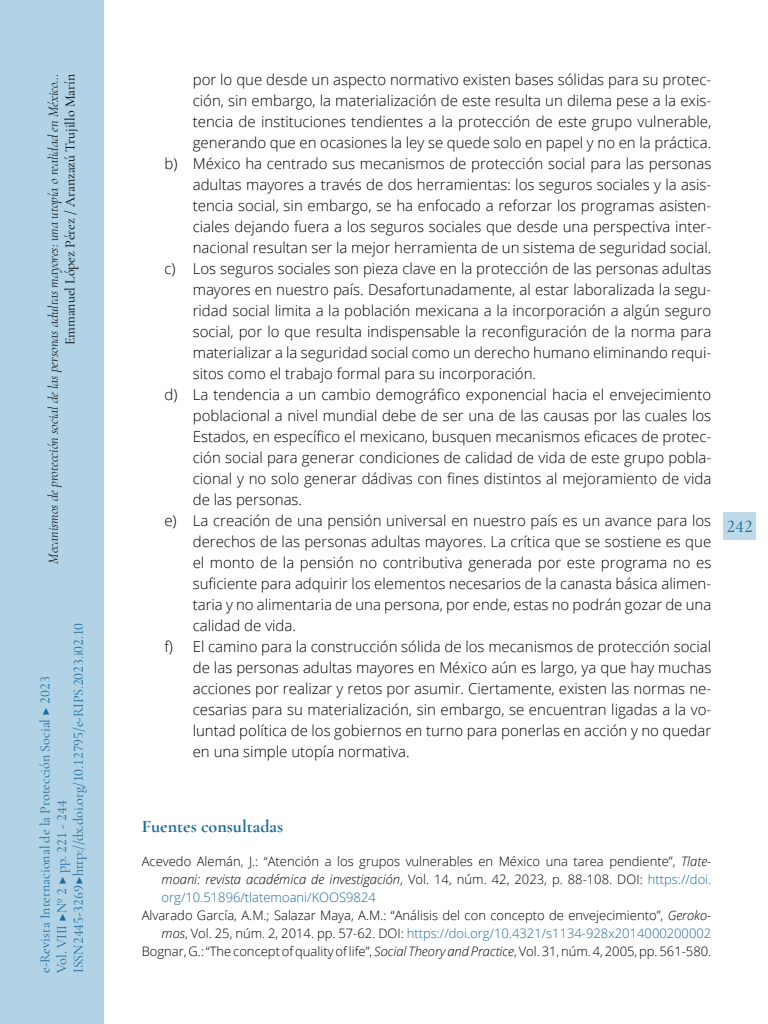
<style>
.page{position:relative;width:768px;height:1024px;background:#fff}
.page>*{position:absolute;margin:0;border:0;box-sizing:border-box;transform-origin:0 0}
._41_Enunciado_1_1{font:700 18px "Cormorant Garamond";color:#1b6b9f}
.t1{font:500 18px "Cormorant Garamond";color:#1b6b9f}
.t2{font:300 15px/21px "Open Sans";color:#000;text-align:justify}
.t3{font:14px/16.8px "Cormorant Garamond";color:#1b6b9f}
.t4{font:italic 300 14px "Cormorant Garamond";color:#000}
.t5{font:14px "Cormorant Garamond";color:#000}
._80_bibliografía{font:300 13px/18px "Open Sans";color:#000;text-align:justify}
.s1{font-style:italic}
.s2{color:#1b6b9f}
</style>
<div class="page">
<div style="left:0;top:0;width:103px;height:1024px;background:#b1d3e5"></div>
<div style="left:724px;top:512px;width:32px;height:28px;background:#bedae8"></div>
<p class="t4" style="left:45px;top:564px;width:491px;rotate:-90deg">Mecanismos de protección social de las personas adultas mayores: una utopía o realidad en México…</p>
<p class="t5" style="left:62px;top:345px;width:273px;rotate:-90deg">Emmanuel López Pérez / Aranzazú Trujillo Marín</p>
<p class="t3" style="left:36px;top:973px;width:352px;rotate:-90deg">e-Revista Internacional de la Protección Social ▶ 2023<br>Vol. VIII ▶Nº 2 ▶ pp. 221 - 244<br>ISSN 2445-3269 ▶ http://dx.doi.org/10.12795/e-RIPS.2023.i02.10</p>
<p class="t2" style="left:193px;top:69px;width:520px">por lo que desde un aspecto normativo existen bases sólidas para su protec&shy;ción, sin embargo, la materialización de este resulta un dilema pese a la exis&shy;tencia de instituciones tendientes a la protección de este grupo vulnerable, generando que en ocasiones la ley se quede solo en papel y no en la práctica.</p>
<p class="t2" style="left:193px;top:153px;width:520px;text-indent:-28px">b) México ha centrado sus mecanismos de protección social para las personas adultas mayores a través de dos herramientas: los seguros sociales y la asis&shy;tencia social, sin embargo, se ha enfocado a reforzar los programas asisten&shy;ciales dejando fuera a los seguros sociales que desde una perspectiva inter&shy;nacional resultan ser la mejor herramienta de un sistema de seguridad social.</p>
<p class="t2" style="left:193px;top:258px;width:520px;text-indent:-28px">c) Los seguros sociales son pieza clave en la protección de las personas adultas mayores en nuestro país. Desafortunadamente, al estar laboralizada la segu&shy;ridad social limita a la población mexicana a la incorporación a algún seguro social, por lo que resulta indispensable la reconfiguración de la norma para materializar a la seguridad social como un derecho humano eliminando requi&shy;sitos como el trabajo formal para su incorporación.</p>
<p class="t2" style="left:193px;top:384px;width:520px;text-indent:-28px">d) La tendencia a un cambio demográfico exponencial hacia el envejecimiento poblacional a nivel mundial debe de ser una de las causas por las cuales los Estados, en específico el mexicano, busquen mecanismos eficaces de protec&shy;ción social para generar condiciones de calidad de vida de este grupo pobla&shy;cional y no solo generar dádivas con fines distintos al mejoramiento de vida de las personas.</p>
<p class="t2" style="left:193px;top:510px;width:520px;text-indent:-28px">e) La creación de una pensión universal en nuestro país es un avance para los derechos de las personas adultas mayores. La crítica que se sostiene es que el monto de la pensión no contributiva generada por este programa no es suficiente para adquirir los elementos necesarios de la canasta básica alimen&shy;taria y no alimentaria de una persona, por ende, estas no podrán gozar de una calidad de vida.</p>
<p class="t2" style="left:193px;top:636px;width:520px;text-indent:-28px">f) El camino para la construcción sólida de los mecanismos de protección social de las personas adultas mayores en México aún es largo, ya que hay muchas acciones por realizar y retos por asumir. Ciertamente, existen las normas ne&shy;cesarias para su materialización, sin embargo, se encuentran ligadas a la vo&shy;luntad política de los gobiernos en turno para ponerlas en acción y no quedar en una simple utopía normativa.</p>
<p class="t1" style="left:726px;top:515px;width:28px">242</p>
<p class="_41_Enunciado_1_1" style="left:142px;top:815px;width:143px">Fuentes consultadas</p>
<p class="_80_bibliografía" style="left:162px;top:852px;width:551px;text-indent:-20px">Acevedo Alemán, J.: “Atención a los grupos vulnerables en México una tarea pendiente”, <span class="s1">Tlate&shy;moani: revista académica de investigación</span>, Vol. 14, núm. 42, 2023, p. 88-108. DOI: <span class="s2">https://doi. org/10.51896/tlatemoani/KOOS9824</span></p>
<p class="_80_bibliografía" style="left:142px;top:906px;width:571px;text-align:right">Alvarado García, A.M.; Salazar Maya, A.M.: “Análisis del con concepto de envejecimiento”, <span class="s1">Geroko&shy;mos</span>, Vol. 25, núm. 2, 2014. pp. 57-62. DOI: <span class="s2">https://doi.org/10.4321/s1134-928x2014000200002</span></p>
<p class="_80_bibliografía" style="left:142px;top:942px;width:571px">Bognar, G.: “The concept of quality of life”, <span class="s1">Social Theory and Practice</span>, Vol. 31, núm. 4, 2005, pp. 561-580.</p>
</div>
